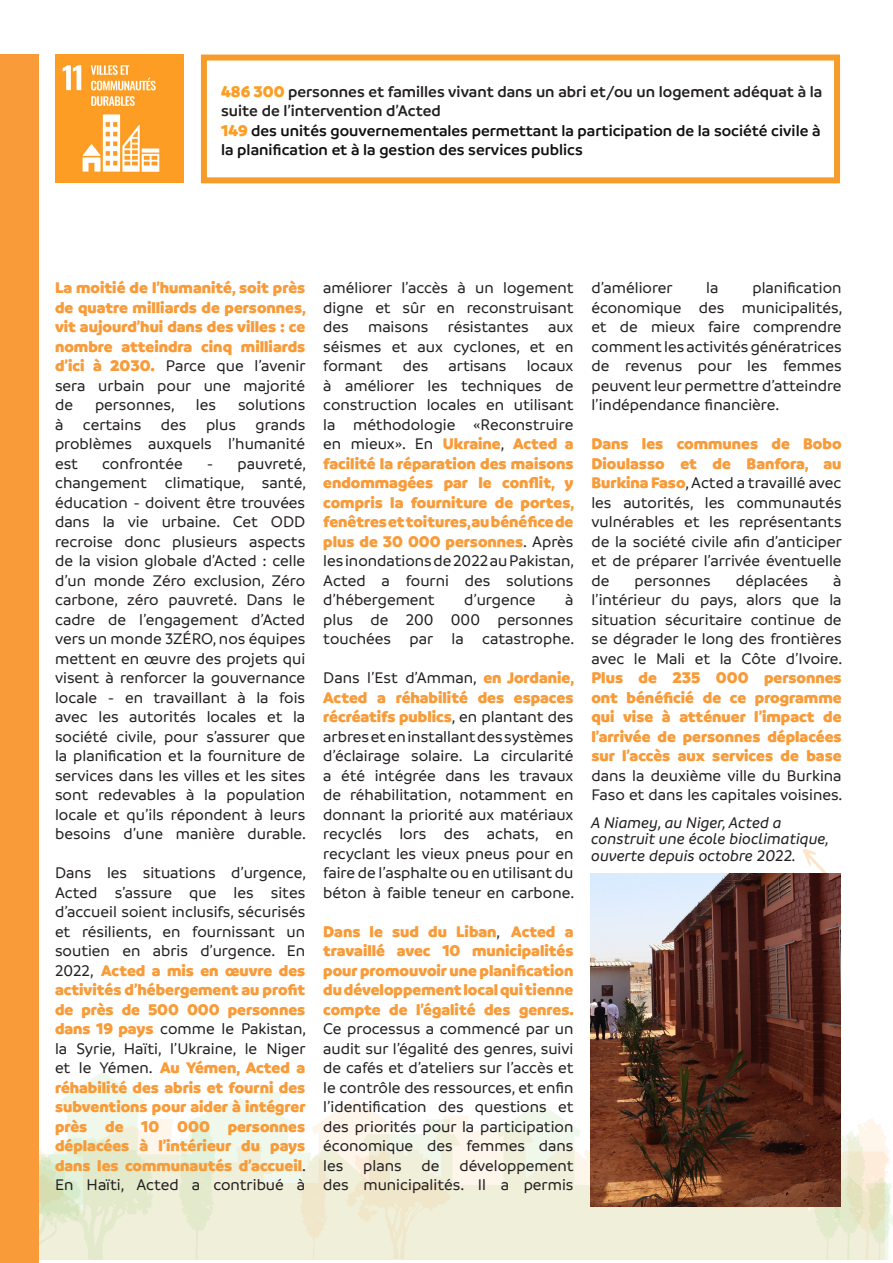
<style>
.page{position:relative;width:893px;height:1263px;background:#fff}
.page>*{position:absolute;margin:0;border:0;box-sizing:border-box;transform-origin:0 0}
.t1{font:500 16.5px/19.5px "Branding";color:#231f20;text-align:justify}
.t2{font:900 16.5px/19.5px "Branding";color:#f89b39;text-align:justify}
.t3{font:600 16.5px/19.5px "Branding";color:#111}
.t4{font:600 16.5px/19.5px "Branding";color:#231f20}
.t5{font:italic 500 16.5px/16.5px "Branding";color:#231f20}
.s1{font-weight:900;color:#fc9e24}
.s2{font-weight:500;color:#231f20}
.s3{font-weight:900;color:#f89b39}
</style>
<div class="page">
<img style="left:55px;top:55px;width:129px;height:128px">
<svg style="left:803px;top:849px;width:39px;height:64px"></svg>
<svg style="left:38px;top:1067px;width:803px;height:193px"></svg>
<svg style="left:178px;top:1119px;width:37px;height:141px;background:#e9efd7"></svg>
<svg style="left:38px;top:1134px;width:116px;height:126px;background:#e7ecd1"></svg>
<svg style="left:346px;top:1143px;width:104px;height:117px;background:#f0ecd6"></svg>
<svg style="left:300px;top:1154px;width:28px;height:106px;background:#f0ebd4"></svg>
<svg style="left:813px;top:1117px;width:78px;height:143px;background:#edebd5"></svg>
<div style="left:0;top:54px;width:38px;height:1209px;background:#f89b38"></div>
<img style="left:590px;top:873px;width:250px;height:333px">
<div style="left:201px;top:55px;width:639px;height:128px;border:6px solid #f59c2b"></div>
<p class="t4" style="left:221px;top:81px;width:603px"><span class="s1">486 300</span> personnes et familles vivant dans un abri et/ou un logement adéquat à la suite de l’intervention d’Acted</p>
<p class="t3" style="left:221px;top:120px;width:601px"><span class="s1">149</span> des unités gouvernementales permettant la participation de la société civile à la planification et à la gestion des services publics</p>
<p class="t2" style="left:55px;top:278px;width:252px">La moitié de l’humanité, soit près de quatre milliards de personnes, vit aujourd’hui dans des villes : ce nombre atteindra cinq milliards d’ici à 2030. <span class="s2">Parce que l’avenir sera urbain pour une majorité de</span></p>
<p class="t1" style="left:55px;top:395px;width:252px;text-indent:183px">solutions à certains des plus grands problèmes auxquels l’humanité est</p>
<p class="t1" style="left:95px;top:395px;width:81px">personnes,</p>
<p class="t1" style="left:196px;top:395px;width:22px">les</p>
<p class="t1" style="left:55px;top:454px;width:253px;text-indent:152px">- pauvreté, changement climatique, santé, éducation - doivent être trouvées dans la vie urbaine. Cet ODD recroise donc plusieurs aspects de la vision globale d’Acted : celle d’un monde Zéro exclusion, Zéro carbone, zéro pauvreté. Dans le cadre de l’engagement d’Acted vers un monde 3ZÉRO, nos équipes mettent en œuvre des projets qui visent à renforcer la gouvernance locale - en travaillant à la fois avec les autorités locales et la société civile, pour s’assurer que la planification et la fourniture de services dans les villes et les sites sont redevables à la population locale et qu’ils répondent à leurs besoins d’une manière durable.</p>
<p class="t2" style="left:55px;top:863px;width:253px"><span class="s2">Dans les situations d’urgence, Acted s’assure que les sites d’accueil soient inclusifs, sécurisés et résilients, en fournissant un soutien en abris d’urgence. En 2022,</span> Acted a mis en œuvre des activités d’hébergement au profit de près de 500 000 personnes dans 19 pays <span class="s2">comme le Pakistan, la Syrie, Haïti, l’Ukraine, le Niger et le Yémen.</span> Au Yémen, Acted a réhabilité des abris et fourni des subventions pour aider à intégrer près de 10 000 personnes déplacées à l’intérieur du pays dans les communautés d’accueil<span class="s2">.<br>En Haïti, Acted a contribué à</span></p>
<p class="t1" style="left:102px;top:454px;width:82px">confrontée</p>
<p class="t1" style="left:323px;top:278px;width:253px">améliorer l’accès à un logement digne et sûr en reconstruisant des maisons résistantes aux séismes et aux cyclones, et en formant des artisans locaux à améliorer les techniques de construction locales en utilisant la méthodologie «Reconstruire en mieux». En <span class="s3">Ukraine</span>, <span class="s3">Acted a facilité la réparation des maisons endommagées par le conflit, y compris la fourniture de portes, fenêtres et toitures, au bénéfice de plus de 30 000 personnes</span>. Après les inondations de 2022 au Pakistan, Acted a fourni des solutions d’hébergement</p>
<p class="t1" style="left:323px;top:590px;width:253px;text-indent:242px">à plus de 200 000 personnes touchées par la catastrophe.</p>
<p class="t1" style="left:323px;top:668px;width:253px">Dans l’Est d’Amman, <span class="s3">en Jordanie, Acted a réhabilité des espaces récréatifs publics</span>, en plantant des arbres et en installant des systèmes d’éclairage solaire. La circularité a été intégrée dans les travaux de réhabilitation, notamment en donnant la priorité aux matériaux recyclés lors des achats, en recyclant les vieux pneus pour en faire de l’asphalte ou en utilisant du béton à faible teneur en carbone.</p>
<p class="t1" style="left:323px;top:922px;width:252px"><span class="s3">Dans le sud du Liban</span>, <span class="s3">Acted a travaillé avec 10 municipalités pour promouvoir une planification du développement local qui tienne compte de l’égalité des genres.<br></span>Ce processus a commencé par un audit sur l’égalité des genres, suivi de cafés et d’ateliers sur l’accès et le contrôle des ressources, et enfin l’identification des questions et des priorités pour la participation économique des femmes dans les plans de développement des municipalités. Il a permis</p>
<p class="t1" style="left:464px;top:590px;width:73px">d’urgence</p>
<p class="t1" style="left:591px;top:278px;width:83px">d’améliorer</p>
<p class="t1" style="left:706px;top:278px;width:14px">la</p>
<p class="t1" style="left:591px;top:278px;width:253px;text-indent:161px">planification économique des municipalités, et de mieux faire comprendre comment les activités génératrices de revenus pour les femmes peuvent leur permettre d’atteindre l’indépendance financière.</p>
<p class="t1" style="left:591px;top:434px;width:252px"><span class="s3">Dans les communes de Bobo Dioulasso et de Banfora, au Burkina Faso</span>, Acted a travaillé avec les autorités, les communautés vulnérables et les représentants de la société civile afin d’anticiper et de préparer l’arrivée éventuelle de</p>
<p class="t1" style="left:591px;top:571px;width:253px;text-indent:242px">à l’intérieur du pays, alors que la situation sécuritaire continue de se dégrader le long des frontières avec le Mali et la Côte d’Ivoire.<br><span class="s3">Plus de 235 000 personnes ont bénéficié de ce programme qui vise à atténuer l’impact de l’arrivée de personnes déplacées sur l’accès aux services de base </span>dans la deuxième ville du Burkina Faso et dans les capitales voisines.</p>
<p class="t5" style="left:591px;top:814px;width:239px">A Niamey, au Niger, Acted a construit une école bioclimatique, ouverte depuis octobre 2022.</p>
<p class="t1" style="left:635px;top:571px;width:78px">personnes</p>
<p class="t1" style="left:736px;top:571px;width:74px">déplacées</p>
</div>
